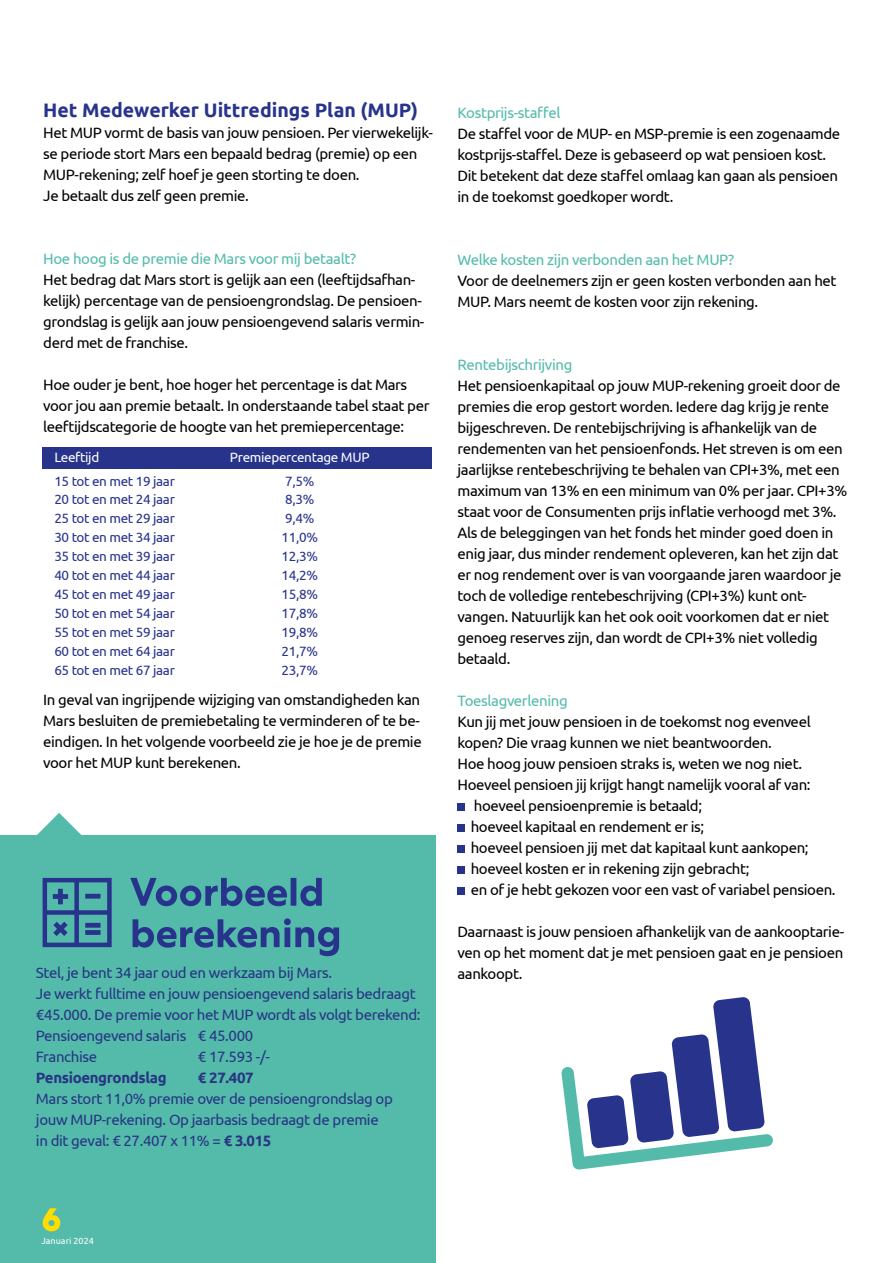
<style>
.page{position:relative;width:893px;height:1263px;background:#fff}
.page>*{position:absolute;margin:0;border:0;box-sizing:border-box;transform-origin:0 0}
.t1{font:700 19.5px "Ubuntu";color:#28348b}
.t2{font:15px/21px "Ubuntu";letter-spacing:-.025em;color:#000}
.t3{font:15px/21px "Ubuntu";letter-spacing:-.025em;color:#283583}
.t4{font:15px "Ubuntu";letter-spacing:-.025em;color:#54bbab}
.t5{font:700 15px "Ubuntu";letter-spacing:-.025em;color:#283583}
.t6{font:13.5px "Ubuntu";letter-spacing:-.025em;color:#28348b}
.t7{font:13.5px "Ubuntu";letter-spacing:-.025em;color:#fff}
.t8{font:9px "Ubuntu";color:#fff}
.s1{font-weight:700}
</style>
<div class="page">
<div style="left:0;top:836px;width:436px;height:427px;background:#54bbab"></div>
<svg style="left:43px;top:1208px;width:17px;height:23px"></svg>
<div style="left:43px;top:447px;width:389px;height:22px;background:#28348b"></div>
<svg style="left:130px;top:878px;width:192px;height:28px"></svg>
<svg style="left:133px;top:918px;width:206px;height:38px"></svg>
<svg style="left:43px;top:878px;width:69px;height:69px"></svg>
<svg style="left:36px;top:813px;width:46px;height:23px"></svg>
<svg style="left:561px;top:997px;width:212px;height:173px"></svg>
<div style="left:457px;top:803px;width:8px;height:8px;background:#28348b"></div>
<div style="left:457px;top:824px;width:8px;height:8px;background:#28348b"></div>
<div style="left:457px;top:845px;width:8px;height:8px;background:#28348b"></div>
<div style="left:457px;top:866px;width:8px;height:8px;background:#28348b"></div>
<div style="left:457px;top:887px;width:8px;height:8px;background:#28348b"></div>
<h1 class="t1" style="left:43px;top:98px;width:376px">Het Medewerker Uittredings Plan (MUP)</h1>
<p class="t2" style="left:43px;top:122px;width:391px">Het MUP vormt de basis van jouw pensioen. Per vierwekelijk&shy;se periode stort Mars een bepaald bedrag (premie) op een MUP-rekening; zelf hoef je geen storting te doen.<br>Je betaalt dus zelf geen premie.</p>
<p class="t4" style="left:43px;top:250px;width:314px">Hoe hoog is de premie die Mars voor mij betaalt?</p>
<p class="t2" style="left:43px;top:269px;width:383px">Het bedrag dat Mars stort is gelijk aan een (leeftijdsafhan&shy;kelijk) percentage van de pensioengrondslag. De pensioen&shy;grondslag is gelijk aan jouw pensioengevend salaris vermin&shy;derd met de franchise.</p>
<p class="t2" style="left:43px;top:374px;width:388px">Hoe ouder je bent, hoe hoger het percentage is dat Mars voor jou aan premie betaalt. In onderstaande tabel staat per leeftijdscategorie de hoogte van het premiepercentage:</p>
<p class="t7" style="left:54px;top:449px;width:46px">Leeftijd</p>
<p class="t7" style="left:230px;top:449px;width:141px">Premiepercentage MUP</p>
<p class="t6" style="left:54px;top:472px;width:122px">15 tot en met 19 jaar</p>
<p class="t6" style="left:285px;top:472px;width:31px">7,5%</p>
<p class="t6" style="left:54px;top:491px;width:122px">20 tot en met 24 jaar</p>
<p class="t6" style="left:285px;top:491px;width:31px">8,3%</p>
<p class="t6" style="left:54px;top:510px;width:122px">25 tot en met 29 jaar</p>
<p class="t6" style="left:285px;top:510px;width:31px">9,4%</p>
<p class="t6" style="left:54px;top:529px;width:122px">30 tot en met 34 jaar</p>
<p class="t6" style="left:282px;top:529px;width:38px">11,0%</p>
<p class="t6" style="left:54px;top:548px;width:122px">35 tot en met 39 jaar</p>
<p class="t6" style="left:282px;top:548px;width:38px">12,3%</p>
<p class="t6" style="left:54px;top:567px;width:122px">40 tot en met 44 jaar</p>
<p class="t6" style="left:282px;top:567px;width:38px">14,2%</p>
<p class="t6" style="left:54px;top:586px;width:122px">45 tot en met 49 jaar</p>
<p class="t6" style="left:282px;top:586px;width:38px">15,8%</p>
<p class="t6" style="left:54px;top:605px;width:122px">50 tot en met 54 jaar</p>
<p class="t6" style="left:282px;top:605px;width:38px">17,8%</p>
<p class="t6" style="left:54px;top:624px;width:122px">55 tot en met 59 jaar</p>
<p class="t6" style="left:282px;top:624px;width:38px">19,8%</p>
<p class="t6" style="left:54px;top:643px;width:122px">60 tot en met 64 jaar</p>
<p class="t6" style="left:282px;top:643px;width:38px">21,7%</p>
<p class="t6" style="left:54px;top:661px;width:122px">65 tot en met 67 jaar</p>
<p class="t6" style="left:282px;top:661px;width:38px">23,7%</p>
<p class="t2" style="left:43px;top:688px;width:380px">In geval van ingrijpende wijziging van omstandigheden kan Mars besluiten de premiebetaling te verminderen of te be&shy;ëindigen. In het volgende voorbeeld zie je hoe je de premie voor het MUP kunt berekenen.</p>
<p class="t4" style="left:457px;top:103px;width:105px">Kostprijs-staffel</p>
<p class="t2" style="left:457px;top:123px;width:384px">De staffel voor de MUP- en MSP-premie is een zogenaamde kostprijs-staffel. Deze is gebaseerd op wat pensioen kost.<br>Dit betekent dat deze staffel omlaag kan gaan als pensioen in de toekomst goedkoper wordt.</p>
<p class="t4" style="left:457px;top:250px;width:278px">Welke kosten zijn verbonden aan het MUP?</p>
<p class="t2" style="left:457px;top:270px;width:381px">Voor de deelnemers zijn er geen kosten verbonden aan het<br>MUP. Mars neemt de kosten voor zijn rekening.</p>
<p class="t4" style="left:457px;top:355px;width:116px">Rentebijschrijving</p>
<p class="t2" style="left:457px;top:375px;width:391px">Het pensioenkapitaal op jouw MUP-rekening groeit door de premies die erop gestort worden. Iedere dag krijg je rente bijgeschreven. De rentebijschrijving is afhankelijk van de rendementen van het pensioenfonds. Het streven is om een jaarlijkse rentebeschrijving te behalen van CPI+3%, met een maximum van 13% en een minimum van 0% per jaar. CPI+3% staat voor de Consumenten prijs inflatie verhoogd met 3%.<br>Als de beleggingen van het fonds het minder goed doen in enig jaar, dus minder rendement opleveren, kan het zijn dat er nog rendement over is van voorgaande jaren waardoor je toch de volledige rentebeschrijving (CPI+3%) kunt ont&shy;vangen. Natuurlijk kan het ook ooit voorkomen dat er niet genoeg reserves zijn, dan wordt de CPI+3% niet volledig betaald.</p>
<p class="t4" style="left:457px;top:691px;width:112px">Toeslagverlening</p>
<p class="t2" style="left:457px;top:711px;width:355px">Kun jij met jouw pensioen in de toekomst nog evenveel</p>
<p class="t2" style="left:457px;top:732px;width:316px">kopen? Die vraag kunnen we niet beantwoorden.</p>
<p class="t2" style="left:457px;top:753px;width:346px">Hoe hoog jouw pensioen straks is, weten we nog niet.</p>
<p class="t2" style="left:457px;top:774px;width:355px">Hoeveel pensioen jij krijgt hangt namelijk vooral af van:</p>
<p class="t2" style="left:474px;top:795px;width:230px">hoeveel pensioenpremie is betaald;</p>
<p class="t2" style="left:471px;top:816px;width:235px">hoeveel kapitaal en rendement er is;</p>
<p class="t2" style="left:471px;top:837px;width:339px">hoeveel pensioen jij met dat kapitaal kunt aankopen;</p>
<p class="t2" style="left:471px;top:858px;width:280px">hoeveel kosten er in rekening zijn gebracht;</p>
<p class="t2" style="left:471px;top:879px;width:366px">en of je hebt gekozen voor een vast of variabel pensioen.</p>
<p class="t2" style="left:457px;top:921px;width:388px">Daarnaast is jouw pensioen afhankelijk van de aankooptarie&shy;ven op het moment dat je met pensioen gaat en je pensioen</p>
<p class="t3" style="left:36px;top:962px;width:298px">Stel, je bent 34 jaar oud en werkzaam bij Mars.</p>
<p class="t2" style="left:457px;top:963px;width:67px">aankoopt.</p>
<p class="t3" style="left:36px;top:983px;width:386px">Je werkt fulltime en jouw pensioengevend salaris bedraagt €45.000. De premie voor het MUP wordt als volgt berekend:<br>Pensioengevend salaris € 45.000<br>Franchise</p>
<p class="t3" style="left:198px;top:1046px;width:73px">€ 17.593 -/-</p>
<p class="t5" style="left:36px;top:1069px;width:132px">Pensioengrondslag</p>
<p class="t5" style="left:198px;top:1069px;width:57px">€ 27.407</p>
<p class="t3" style="left:36px;top:1088px;width:358px">Mars stort 11,0% premie over de pensioengrondslag op jouw MUP-rekening. Op jaarbasis bedraagt de premie in dit geval: € 27.407 x 11% = <span class="s1">€ 3.015</span></p>
<p class="t8" style="left:41px;top:1235px;width:54px">Januari 2024</p>
</div>
